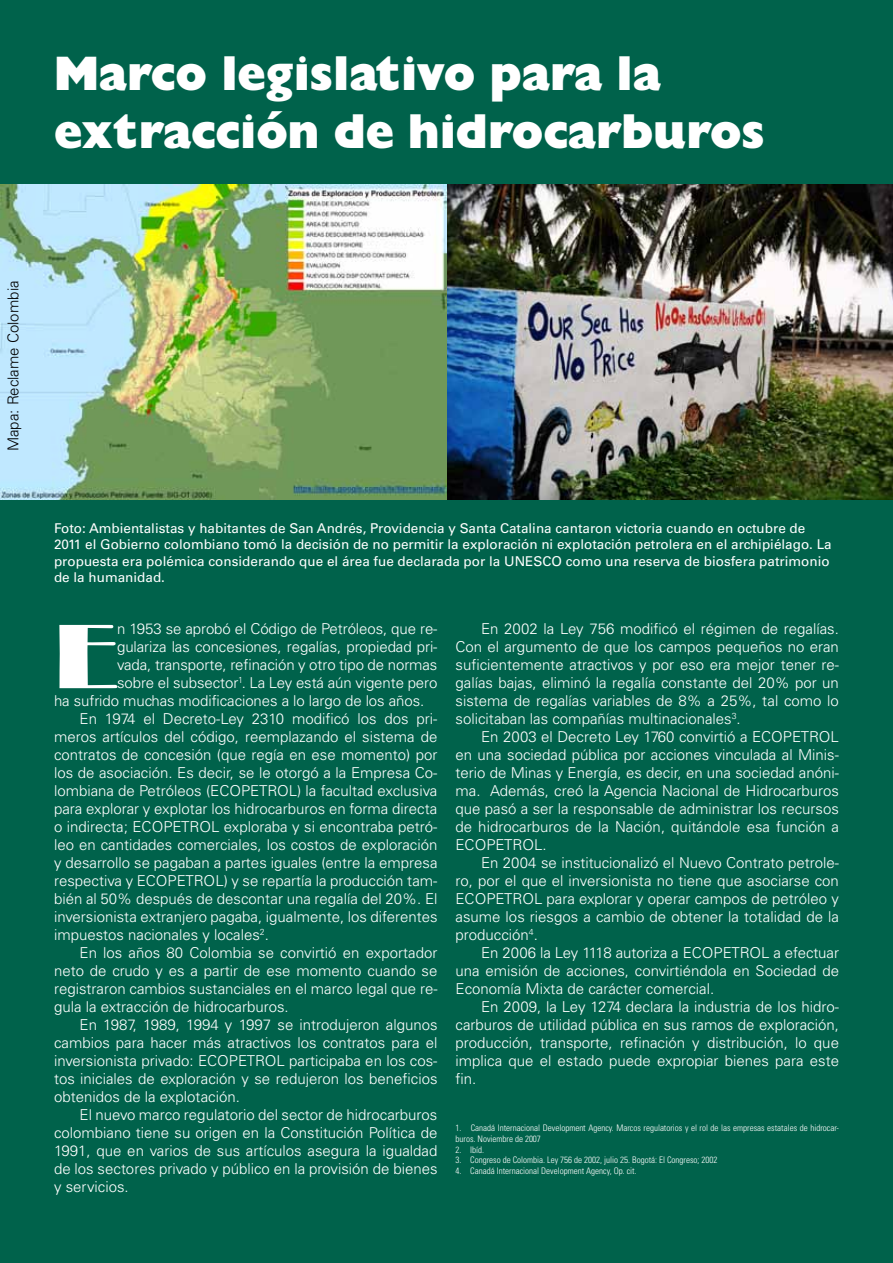
<style>
.page{position:relative;width:893px;height:1263px;background:#00624b}
.page>*{position:absolute;margin:0;border:0;box-sizing:border-box;transform-origin:0 0}
.t1{font:94.95px "Broadway";color:#fff}
.t2{font:48px/57.6px "Gill Sans Extra Bold Display";color:#fff}
.t3{font:300 15px/18px "Univers";color:#fff;text-align:justify}
.t4{font:300 15px "Univers";color:#000}
.t5{font:13.5px/16.2px "Univers";color:#fff}
.t6{font:300 condensed 9px/10.8px "Univers";color:#fff}
</style>
<div class="page">
<img style="left:0;top:185px;width:893px;height:314px">
<h2 class="t2" style="left:54px;top:45px;width:712px">Marco legislativo para la extracción de hidrocarburos</h2>
<p class="t4" style="left:4px;top:451px;width:172px;rotate:-90deg">Mapa: Reclame Colombia</p>
<p class="t5" style="left:54px;top:520px;width:779px">Foto: Ambientalistas y habitantes de San Andrés, Providencia y Santa Catalina cantaron victoria cuando en octubre de 2011 el Gobierno colombiano tomó la decisión de no permitir la exploración ni explotación petrolera en el archipiélago. La propuesta era polémica considerando que el área fue declarada por la UNESCO como una reserva de biosfera patrimonio de la humanidad.</p>
<h1 class="t1" style="left:54px;top:601px;width:65px">E</h1>
<p class="t3" style="left:117px;top:620px;width:322px">n 1953 se aprobó el Código de Petróleos, que re-</p>
<p class="t3" style="left:117px;top:638px;width:322px">gulariza las concesiones, regalías, propiedad pri-</p>
<p class="t3" style="left:117px;top:656px;width:322px">vada, transporte, refinación y otro tipo de normas</p>
<p class="t3" style="left:117px;top:674px;width:322px">sobre el subsector<sup>1</sup>. La Ley está aún vigente pero</p>
<p class="t3" style="left:54px;top:692px;width:372px">ha sufrido muchas modificaciones a lo largo de los años.</p>
<p class="t3" style="left:80px;top:710px;width:359px">En 1974 el Decreto-Ley 2310 modificó los dos pri-</p>
<p class="t3" style="left:54px;top:728px;width:385px">meros artículos del código, reemplazando el sistema de</p>
<p class="t3" style="left:54px;top:746px;width:385px">contratos de concesión (que regía en ese momento) por</p>
<p class="t3" style="left:54px;top:764px;width:385px">los de asociación. Es decir, se le otorgó a la Empresa Co-</p>
<p class="t3" style="left:54px;top:782px;width:385px">lombiana de Petróleos (ECOPETROL) la facultad exclusiva</p>
<p class="t3" style="left:54px;top:800px;width:385px">para explorar y explotar los hidrocarburos en forma directa</p>
<p class="t3" style="left:54px;top:818px;width:385px">o indirecta; ECOPETROL exploraba y si encontraba petró-</p>
<p class="t3" style="left:54px;top:836px;width:385px">leo en cantidades comerciales, los costos de exploración</p>
<p class="t3" style="left:54px;top:854px;width:385px">y desarrollo se pagaban a partes iguales (entre la empresa</p>
<p class="t3" style="left:54px;top:872px;width:385px">respectiva y ECOPETROL) y se repartía la producción tam-</p>
<p class="t3" style="left:54px;top:890px;width:385px">bién al 50% después de descontar una regalía del 20%. El</p>
<p class="t3" style="left:54px;top:908px;width:385px">inversionista extranjero pagaba, igualmente, los diferentes</p>
<p class="t3" style="left:54px;top:926px;width:216px">impuestos nacionales y locales<sup>2</sup>.</p>
<p class="t3" style="left:80px;top:944px;width:359px">En los años 80 Colombia se convirtió en exportador</p>
<p class="t3" style="left:54px;top:962px;width:385px">neto de crudo y es a partir de ese momento cuando se</p>
<p class="t3" style="left:54px;top:980px;width:385px">registraron cambios sustanciales en el marco legal que re-</p>
<p class="t3" style="left:54px;top:998px;width:236px">gula la extracción de hidrocarburos.</p>
<p class="t3" style="left:80px;top:1016px;width:359px">En 1987, 1989, 1994 y 1997 se introdujeron algunos</p>
<p class="t3" style="left:54px;top:1034px;width:385px">cambios para hacer más atractivos los contratos para el</p>
<p class="t3" style="left:54px;top:1052px;width:385px">inversionista privado: ECOPETROL participaba en los cos-</p>
<p class="t3" style="left:54px;top:1070px;width:385px">tos iniciales de exploración y se redujeron los beneficios</p>
<p class="t3" style="left:54px;top:1088px;width:187px">obtenidos de la explotación.</p>
<p class="t3" style="left:80px;top:1106px;width:359px">El nuevo marco regulatorio del sector de hidrocarburos</p>
<p class="t3" style="left:54px;top:1124px;width:385px">colombiano tiene su origen en la Constitución Política de</p>
<p class="t3" style="left:54px;top:1142px;width:385px">1991, que en varios de sus artículos asegura la igualdad</p>
<p class="t3" style="left:54px;top:1160px;width:385px">de los sectores privado y público en la provisión de bienes</p>
<p class="t3" style="left:54px;top:1178px;width:76px">y servicios.</p>
<p class="t3" style="left:455px;top:620px;width:385px;text-indent:26px">En 2002 la Ley 756 modificó el régimen de regalías.<br>Con el argumento de que los campos pequeños no eran suficientemente atractivos y por eso era mejor tener re&shy;galías bajas, eliminó la regalía constante del 20% por un sistema de regalías variables de 8% a 25%, tal como lo solicitaban las compañías multinacionales<sup>3</sup>.</p>
<p class="t3" style="left:455px;top:728px;width:385px;text-indent:26px">En 2003 el Decreto Ley 1760 convirtió a ECOPETROL en una sociedad pública por acciones vinculada al Minis&shy;terio de Minas y Energía, es decir, en una sociedad anóni&shy;ma. Además, creó la Agencia Nacional de Hidrocarburos que pasó a ser la responsable de administrar los recursos de hidrocarburos de la Nación, quitándole esa función a ECOPETROL.</p>
<p class="t3" style="left:455px;top:854px;width:385px;text-indent:26px">En 2004 se institucionalizó el Nuevo Contrato petrole&shy;ro, por el que el inversionista no tiene que asociarse con ECOPETROL para explorar y operar campos de petróleo y asume los riesgos a cambio de obtener la totalidad de la producción<sup>4</sup>.</p>
<p class="t3" style="left:455px;top:944px;width:385px;text-indent:26px">En 2006 la Ley 1118 autoriza a ECOPETROL a efectuar una emisión de acciones, convirtiéndola en Sociedad de Economía Mixta de carácter comercial.</p>
<p class="t3" style="left:455px;top:998px;width:385px;text-indent:26px">En 2009, la Ley 1274 declara la industria de los hidro&shy;carburos de utilidad pública en sus ramos de exploración, producción, transporte, refinación y distribución, lo que implica que el estado puede expropiar bienes para este fin.</p>
<p class="t6" style="left:455px;top:1122px;width:385px">1. Canadá Internacional Development Agency. Marcos regulatorios y el rol de las empresas estatales de hidrocar&shy;buros. Noviembre de 2007</p>
<p class="t6" style="left:455px;top:1144px;width:30px">2. Ibíd.</p>
<p class="t6" style="left:455px;top:1155px;width:264px">3. Congreso de Colombia. Ley 756 de 2002, julio 25. Bogotá: El Congreso; 2002</p>
<p class="t6" style="left:455px;top:1166px;width:183px">4. Canadá Internacional Development Agency, Op. cit.</p>
</div>
